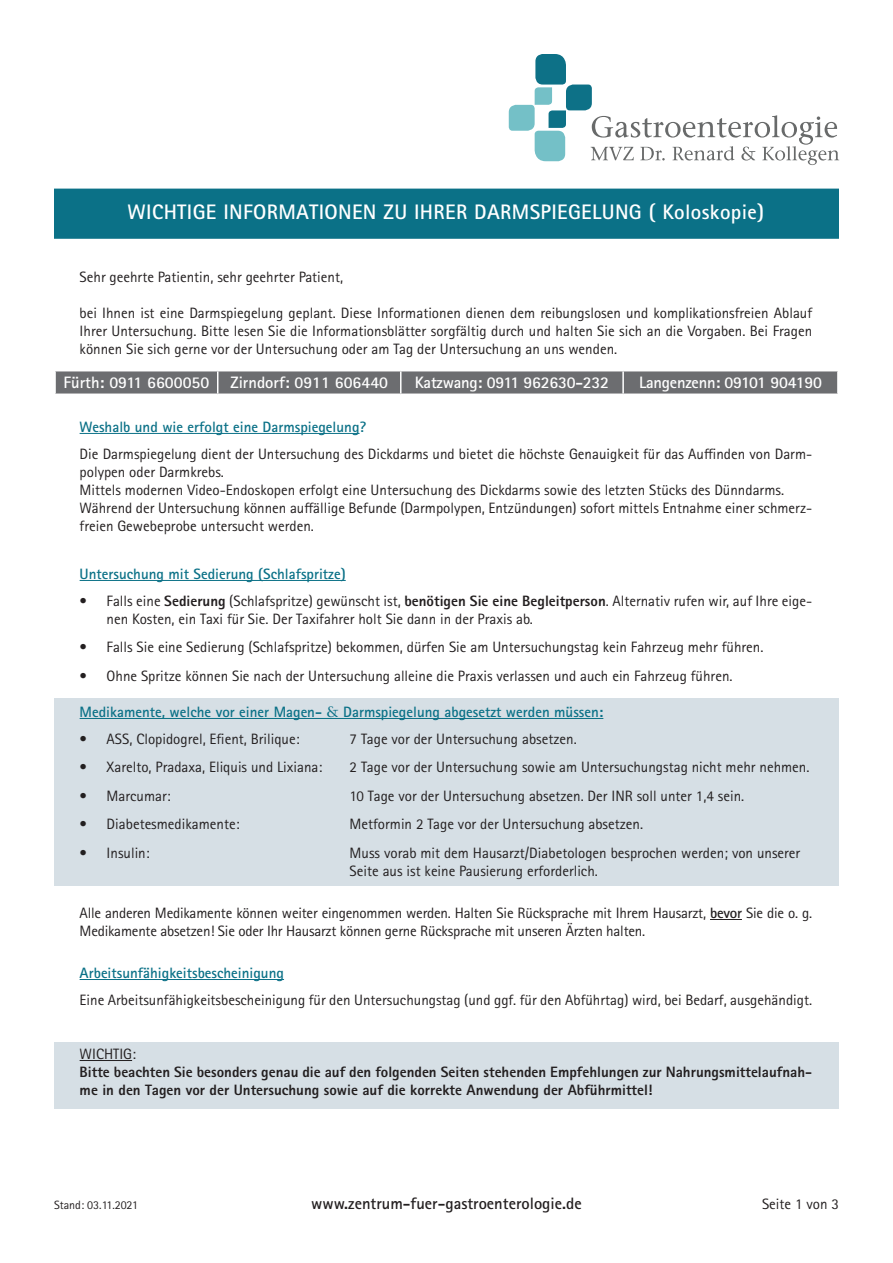
<style>
.page{position:relative;width:893px;height:1263px;background:#fff}
.page>*{position:absolute;margin:0;border:0;box-sizing:border-box;transform-origin:0 0}
.t1{font:700 21px "Rotis Sans Serif Pro";letter-spacing:.015em;color:#fff}
.t2{font:700 16.5px "Rotis Sans Serif Pro";letter-spacing:-.015em;color:#fff}
.t3{font:700 16.5px "Rotis Sans Serif Pro";color:#231f20}
.t4{font:15px/18px "Rotis Sans Serif Pro";color:#231f20}
.t5{font:700 15px "Rotis Sans Serif Pro";color:#0b7187}
.t6{font:800 15px/18px "Rotis Sans Serif Pro";color:#231f20}
.t7{font:12px "Rotis Sans Serif Pro";color:#231f20}
.s1{font-weight:800}
.s2{font-family:"Stone Serif Std";font-weight:500}
.s3{font-weight:700}
</style>
<div class="page">
<svg style="left:509px;top:54px;width:330px;height:111px"></svg>
<div style="left:55px;top:1042px;width:784px;height:66px;background:#d6dfe5"></div>
<div style="left:54px;top:699px;width:785px;height:187px;background:#d6dfe5"></div>
<hr style="left:80px;top:433px;width:280px;height:1px;background:#0b7187">
<hr style="left:80px;top:580px;width:266px;height:1px;background:#0b7187">
<hr style="left:80px;top:718px;width:523px;height:1px;background:#0b7187">
<hr style="left:710px;top:919px;width:32px;height:1px;background:#231f20">
<hr style="left:80px;top:979px;width:204px;height:1px;background:#0b7187">
<hr style="left:80px;top:1060px;width:52px;height:1px;background:#231f20">
<div style="left:54px;top:189px;width:785px;height:50px;background:#0b7187;border:2px solid #0b7187"></div>
<div style="left:55px;top:371px;width:782px;height:22px;background:#6c6d70"></div>
<hr style="left:622px;top:371px;width:2px;height:22px;background:#fff">
<p class="t1" style="left:128px;top:198px;width:638px">WICHTIGE INFORMATIONEN ZU IHRER DARMSPIEGELUNG ( Koloskopie)</p>
<p class="t4" style="left:80px;top:268px;width:265px">Sehr geehrte Patientin, sehr geehrter Patient,</p>
<p class="t4" style="left:80px;top:304px;width:734px;text-align:justify">bei Ihnen ist eine Darmspiegelung geplant. Diese Informationen dienen dem reibungslosen und komplikationsfreien Ablauf Ihrer Untersuchung. Bitte lesen Sie die Informationsblätter sorgfältig durch und halten Sie sich an die Vorgaben. Bei Fragen können Sie sich gerne vor der Untersuchung oder am Tag der Untersuchung an uns wenden.</p>
<p class="t2" style="left:64px;top:372px;width:147px">Fürth: 0911 6600050</p>
<p class="t2" style="left:230px;top:372px;width:159px">Zirndorf: 0911 606440</p>
<p class="t2" style="left:415px;top:372px;width:195px">Katzwang: 0911 962630-232</p>
<p class="t2" style="left:639px;top:372px;width:184px">Langenzenn: 09101 904190</p>
<p class="t5" style="left:80px;top:417px;width:288px">Weshalb und wie erfolgt eine Darmspiegelung?</p>
<p class="t4" style="left:80px;top:445px;width:734px">Die Darmspiegelung dient der Untersuchung des Dickdarms und bietet die höchste Genauigkeit für das Auffinden von Darm&shy;polypen oder Darmkrebs.</p>
<p class="t4" style="left:80px;top:481px;width:706px">Mittels modernen Video-Endoskopen erfolgt eine Untersuchung des Dickdarms sowie des letzten Stücks des Dünndarms.</p>
<p class="t4" style="left:80px;top:499px;width:734px">Während der Untersuchung können auffällige Befunde (Darmpolypen, Entzündungen) sofort mittels Entnahme einer schmerz&shy;freien Gewebeprobe untersucht werden.</p>
<p class="t5" style="left:80px;top:564px;width:268px">Untersuchung mit Sedierung (Schlafspritze)</p>
<p class="t4" style="left:107px;top:592px;width:707px;text-indent:-27px">• Falls eine <span class="s1">Sedierung</span> (Schlafspritze) gewünscht ist, <span class="s1">benötigen Sie eine Begleitperson</span>. Alternativ rufen wir, auf Ihre eige&shy;nen Kosten, ein Taxi für Sie. Der Taxifahrer holt Sie dann in der Praxis ab.</p>
<p class="t4" style="left:80px;top:638px;width:685px">• Falls Sie eine Sedierung (Schlafspritze) bekommen, dürfen Sie am Untersuchungstag kein Fahrzeug mehr führen.</p>
<p class="t4" style="left:80px;top:667px;width:654px">• Ohne Spritze können Sie nach der Untersuchung alleine die Praxis verlassen und auch ein Fahrzeug führen.</p>
<p class="t5" style="left:80px;top:702px;width:525px">Medikamente, welche vor einer Magen- <span class="s2">&amp;</span> Darmspiegelung abgesetzt werden müssen:</p>
<p class="t4" style="left:80px;top:730px;width:222px">• ASS, Clopidogrel, Efient, Brilique:</p>
<p class="t4" style="left:350px;top:730px;width:229px">7 Tage vor der Untersuchung absetzen.</p>
<p class="t4" style="left:80px;top:758px;width:244px">• Xarelto, Pradaxa, Eliquis und Lixiana:</p>
<p class="t4" style="left:350px;top:758px;width:461px">2 Tage vor der Untersuchung sowie am Untersuchungstag nicht mehr nehmen.</p>
<p class="t4" style="left:80px;top:787px;width:93px">• Marcumar:</p>
<p class="t4" style="left:350px;top:787px;width:396px">10 Tage vor der Untersuchung absetzen. Der INR soll unter 1,4 sein.</p>
<p class="t4" style="left:80px;top:815px;width:162px">• Diabetesmedikamente:</p>
<p class="t4" style="left:350px;top:815px;width:295px">Metformin 2 Tage vor der Untersuchung absetzen.</p>
<p class="t4" style="left:80px;top:844px;width:72px">• Insulin:</p>
<p class="t4" style="left:350px;top:844px;width:452px">Muss vorab mit dem Hausarzt/Diabetologen besprochen werden; von unserer<br>Seite aus ist keine Pausierung erforderlich.</p>
<p class="t4" style="left:80px;top:904px;width:734px">Alle anderen Medikamente können weiter eingenommen werden. Halten Sie Rücksprache mit Ihrem Hausarzt, <span class="s3">bevor</span> Sie die o. g.<br>Medikamente absetzen! Sie oder Ihr Hausarzt können gerne Rücksprache mit unseren Ärzten halten.</p>
<p class="t5" style="left:80px;top:963px;width:206px">Arbeitsunfähigkeitsbescheinigung</p>
<p class="t4" style="left:80px;top:991px;width:734px">Eine Arbeitsunfähigkeitsbescheinigung für den Untersuchungstag (und ggf. für den Abführtag) wird, bei Bedarf, ausgehändigt.</p>
<p class="t4" style="left:80px;top:1045px;width:58px">WICHTIG:</p>
<p class="t6" style="left:80px;top:1063px;width:734px">Bitte beachten Sie besonders genau die auf den folgenden Seiten stehenden Empfehlungen zur Nahrungsmittelaufnah&shy;me in den Tagen vor der Untersuchung sowie auf die korrekte Anwendung der Abführmittel!</p>
<p class="t7" style="left:54px;top:1198px;width:86px">Stand: 03.11.2021</p>
<p class="t3" style="left:311px;top:1193px;width:272px">www.zentrum-fuer-gastroenterologie.de</p>
<p class="t4" style="left:762px;top:1195px;width:78px">Seite 1 von 3</p>
</div>
